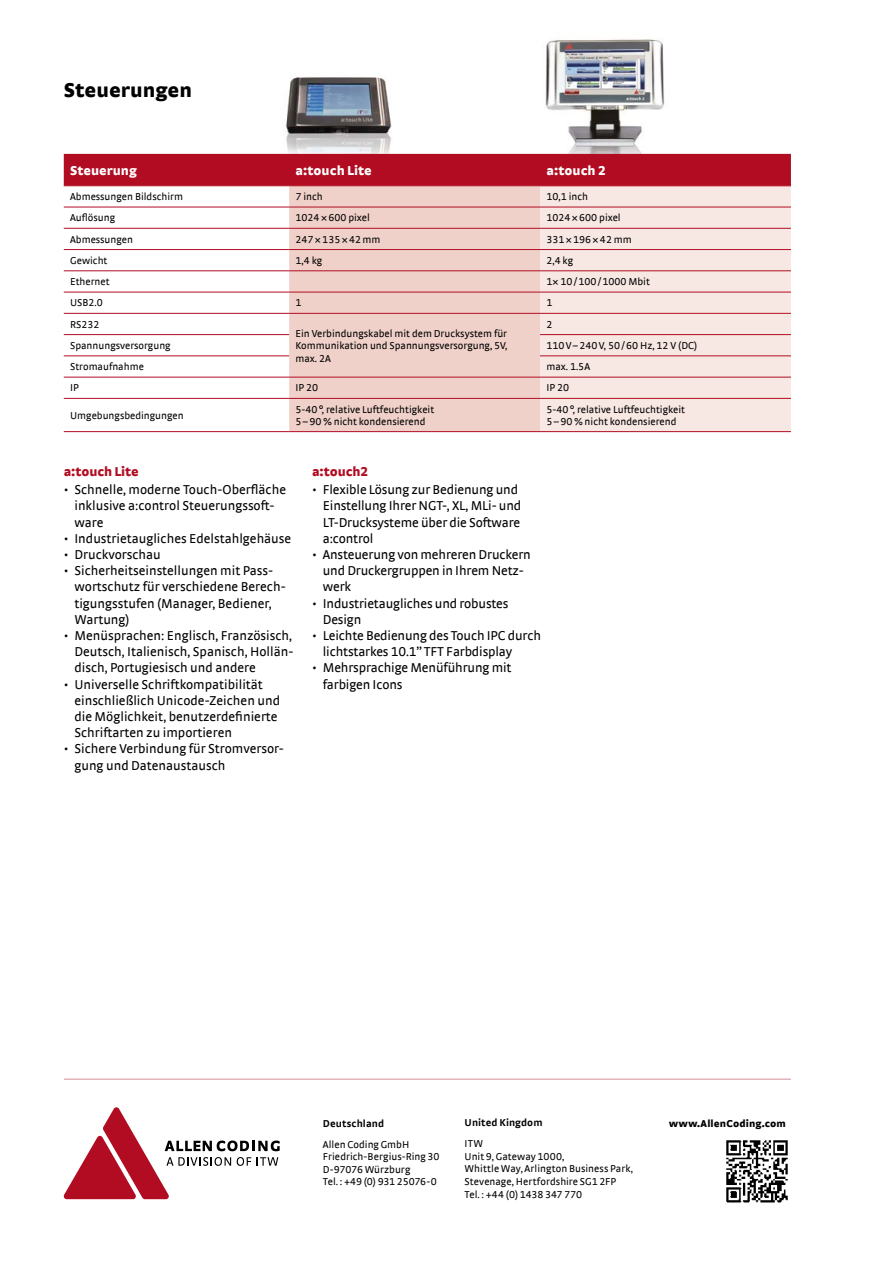
<style>
.page{position:relative;width:893px;height:1263px;background:#fff}
.page>*{position:absolute;margin:0;border:0;box-sizing:border-box;transform-origin:0 0}
.t1{font:900 21px "Strada TF";color:#000}
.t2{font:13.5px/16.2px "Strada TF";color:#000}
.t3{font:900 13.5px "Strada TF";color:#fff}
.t4{font:900 13.5px "Strada TF";letter-spacing:-.01em;color:#b10c22}
.t5{font:10.5px/12.6px "Strada TF";color:#000}
.t6{font:700 10.5px "Strada TF";letter-spacing:.01em;color:#000}
.t7{font:900 10.5px "Strada TF";letter-spacing:.01em;color:#000}
</style>
<div class="page">
<img style="left:259px;top:77px;width:148px;height:77px">
<img style="left:543px;top:39px;width:127px;height:115px">
<div style="left:64px;top:154px;width:727px;height:31px;background:#b10c22"></div>
<svg style="left:64px;top:186px;width:225px;height:212px"></svg>
<svg style="left:289px;top:186px;width:251px;height:21px;background:#edcac3"></svg>
<svg style="left:540px;top:186px;width:251px;height:21px;background:#f5dfdc"></svg>
<div style="left:289px;top:208px;width:251px;height:223px;background:#f0d1c9"></div>
<div style="left:540px;top:208px;width:251px;height:223px;background:#f8e8e4"></div>
<hr style="left:64px;top:207px;width:225px;height:1px;background:#b10c22">
<hr style="left:64px;top:228px;width:225px;height:1px;background:#b10c22">
<hr style="left:64px;top:249px;width:225px;height:1px;background:#b10c22">
<hr style="left:289px;top:249px;width:251px;height:1px;background:#b10c22">
<hr style="left:540px;top:249px;width:251px;height:1px;background:#b10c22">
<hr style="left:64px;top:270px;width:225px;height:1px;background:#b10c22">
<hr style="left:289px;top:270px;width:251px;height:1px;background:#b10c22">
<hr style="left:540px;top:270px;width:251px;height:1px;background:#b10c22">
<hr style="left:64px;top:292px;width:225px;height:1px;background:#b10c22">
<hr style="left:64px;top:313px;width:225px;height:1px;background:#b10c22">
<hr style="left:64px;top:334px;width:225px;height:1px;background:#b10c22">
<hr style="left:540px;top:334px;width:251px;height:1px;background:#b10c22">
<hr style="left:64px;top:355px;width:225px;height:1px;background:#b10c22">
<hr style="left:540px;top:355px;width:251px;height:1px;background:#b10c22">
<hr style="left:64px;top:377px;width:225px;height:1px;background:#b10c22">
<hr style="left:64px;top:398px;width:225px;height:1px;background:#b10c22">
<hr style="left:540px;top:185px;width:251px;height:1px;background:#b10c22">
<hr style="left:64px;top:185px;width:225px;height:1px;background:#b10c22">
<hr style="left:64px;top:431px;width:225px;height:1px;background:#b10c22">
<hr style="left:289px;top:185px;width:251px;height:1px;background:#b10c22">
<hr style="left:289px;top:431px;width:251px;height:1px;background:#b10c22">
<hr style="left:540px;top:431px;width:251px;height:1px;background:#b10c22">
<hr style="left:289px;top:207px;width:251px;height:1px;background:#b10c22">
<hr style="left:540px;top:207px;width:251px;height:1px;background:#b10c22">
<hr style="left:289px;top:228px;width:251px;height:1px;background:#b10c22">
<hr style="left:540px;top:228px;width:251px;height:1px;background:#b10c22">
<hr style="left:289px;top:292px;width:251px;height:1px;background:#b10c22">
<hr style="left:540px;top:292px;width:251px;height:1px;background:#b10c22">
<hr style="left:540px;top:313px;width:251px;height:1px;background:#b10c22">
<hr style="left:289px;top:313px;width:251px;height:1px;background:#b10c22">
<hr style="left:289px;top:377px;width:251px;height:1px;background:#b10c22">
<hr style="left:540px;top:377px;width:251px;height:1px;background:#b10c22">
<hr style="left:289px;top:398px;width:251px;height:1px;background:#b10c22">
<hr style="left:540px;top:398px;width:251px;height:1px;background:#b10c22">
<div style="left:57px;top:1073px;width:741px;height:7px;background:#000;opacity:.15"></div>
<img style="left:726px;top:1140px;width:62px;height:63px">
<svg style="left:64px;top:1107px;width:216px;height:92px"></svg>
<h1 class="t1" style="left:64px;top:77px;width:130px">Steuerungen</h1>
<p class="t3" style="left:70px;top:162px;width:68px">Steuerung</p>
<p class="t3" style="left:296px;top:162px;width:78px">a:touch Lite</p>
<p class="t3" style="left:546px;top:162px;width:61px">a:touch 2</p>
<p class="t5" style="left:70px;top:190px;width:114px">Abmessungen Bildschirm</p>
<p class="t5" style="left:296px;top:190px;width:29px">7 inch</p>
<p class="t5" style="left:546px;top:190px;width:43px">10,1 inch</p>
<p class="t5" style="left:70px;top:211px;width:47px">Auflösung</p>
<p class="t5" style="left:296px;top:211px;width:76px">1024×600 pixel</p>
<p class="t5" style="left:546px;top:211px;width:76px">1024×600 pixel</p>
<p class="t5" style="left:70px;top:233px;width:64px">Abmessungen</p>
<p class="t5" style="left:296px;top:233px;width:86px">247×135×42mm</p>
<p class="t5" style="left:546px;top:233px;width:87px">331×196×42 mm</p>
<p class="t5" style="left:70px;top:254px;width:39px">Gewicht</p>
<p class="t5" style="left:296px;top:254px;width:28px">1,4 kg</p>
<p class="t5" style="left:546px;top:254px;width:28px">2,4 kg</p>
<p class="t5" style="left:70px;top:275px;width:41px">Ethernet</p>
<p class="t5" style="left:546px;top:275px;width:105px">1× 10/100/1000 Mbit</p>
<p class="t5" style="left:70px;top:296px;width:34px">USB2.0</p>
<p class="t5" style="left:296px;top:296px;width:8px">1</p>
<p class="t5" style="left:546px;top:296px;width:8px">1</p>
<p class="t5" style="left:70px;top:318px;width:31px">RS232</p>
<p class="t5" style="left:296px;top:327px;width:214px;text-align:justify">Ein Verbindungskabel mit dem Drucksystem für Kommunikation und Spannungsversorgung, 5V, max. 2A</p>
<p class="t5" style="left:546px;top:318px;width:8px">2</p>
<p class="t5" style="left:70px;top:339px;width:102px">Spannungsversorgung</p>
<p class="t5" style="left:546px;top:339px;width:152px">110V–240V, 50/60 Hz, 12 V (DC)</p>
<p class="t5" style="left:70px;top:360px;width:75px">Stromaufnahme</p>
<p class="t5" style="left:546px;top:360px;width:45px">max. 1.5A</p>
<p class="t5" style="left:70px;top:381px;width:10px">IP</p>
<p class="t5" style="left:296px;top:381px;width:24px">IP 20</p>
<p class="t5" style="left:546px;top:381px;width:24px">IP 20</p>
<p class="t5" style="left:70px;top:409px;width:115px">Umgebungsbedingungen</p>
<p class="t5" style="left:296px;top:403px;width:140px">5-40°, relative Luftfeuchtigkeit<br>5–90% nicht kondensierend</p>
<p class="t5" style="left:546px;top:403px;width:140px">5-40°, relative Luftfeuchtigkeit<br>5–90% nicht kondensierend</p>
<p class="t4" style="left:64px;top:464px;width:76px">a:touch Lite</p>
<p class="t2" style="left:74px;top:481px;width:213px;text-indent:-11px">• Schnelle, moderne Touch-Oberfläche inklusive a:control Steuerungssoft&shy;ware</p>
<p class="t2" style="left:64px;top:530px;width:229px">• Industrietaugliches Edelstahlgehäuse</p>
<p class="t2" style="left:64px;top:546px;width:99px">• Druckvorschau</p>
<p class="t2" style="left:74px;top:562px;width:213px;text-indent:-11px">• Sicherheitseinstellungen mit Pass&shy;wortschutz für verschiedene Berech&shy;tigungsstufen (Manager, Bediener,<br>Wartung)</p>
<p class="t2" style="left:74px;top:627px;width:221px;text-align:justify;text-indent:-11px">• Menüsprachen: Englisch, Französisch, Deutsch, Italienisch, Spanisch, Hollän&shy;disch, Portugiesisch und andere</p>
<p class="t2" style="left:74px;top:676px;width:207px;text-indent:-11px">• Universelle Schriftkompatibilität einschließlich Unicode-Zeichen und die Möglichkeit, benutzerdefinierte Schriftarten zu importieren</p>
<p class="t2" style="left:74px;top:741px;width:211px;text-indent:-11px">• Sichere Verbindung für Stromversor&shy;gung und Datenaustausch</p>
<p class="t4" style="left:312px;top:464px;width:58px">a:touch2</p>
<p class="t2" style="left:323px;top:481px;width:200px;text-indent:-11px">• Flexible Lösung zur Bedienung und<br>Einstellung Ihrer NGT-, XL, MLi- und<br>LT-Drucksysteme über die Software a:control</p>
<p class="t2" style="left:323px;top:546px;width:210px;text-indent:-11px">• Ansteuerung von mehreren Druckern und Druckergruppen in Ihrem Netz&shy;werk</p>
<p class="t2" style="left:323px;top:595px;width:187px;text-indent:-11px">• Industrietaugliches und robustes<br>Design</p>
<p class="t2" style="left:323px;top:627px;width:220px;text-indent:-11px">• Leichte Bedienung des Touch IPC durch lichtstarkes 10.1” TFT Farbdisplay</p>
<p class="t2" style="left:323px;top:660px;width:190px;text-indent:-11px">• Mehrsprachige Menüführung mit farbigen Icons</p>
<p class="t6" style="left:323px;top:1117px;width:63px">Deutschland</p>
<p class="t5" style="left:323px;top:1138px;width:118px">Allen Coding GmbH<br>Friedrich-Bergius-Ring 30<br>D-97076 Würzburg<br>Tel. : +49 (0) 931 25076-0</p>
<p class="t6" style="left:465px;top:1116px;width:79px">United Kingdom</p>
<p class="t5" style="left:465px;top:1137px;width:170px">ITW<br>Unit 9, Gateway 1000,<br>Whittle Way, Arlington Business Park,<br>Stevenage, Hertfordshire SG1 2FP<br>Tel. : +44 (0) 1438 347 770</p>
<p class="t7" style="left:669px;top:1116px;width:118px">www.AllenCoding.com</p>
</div>
